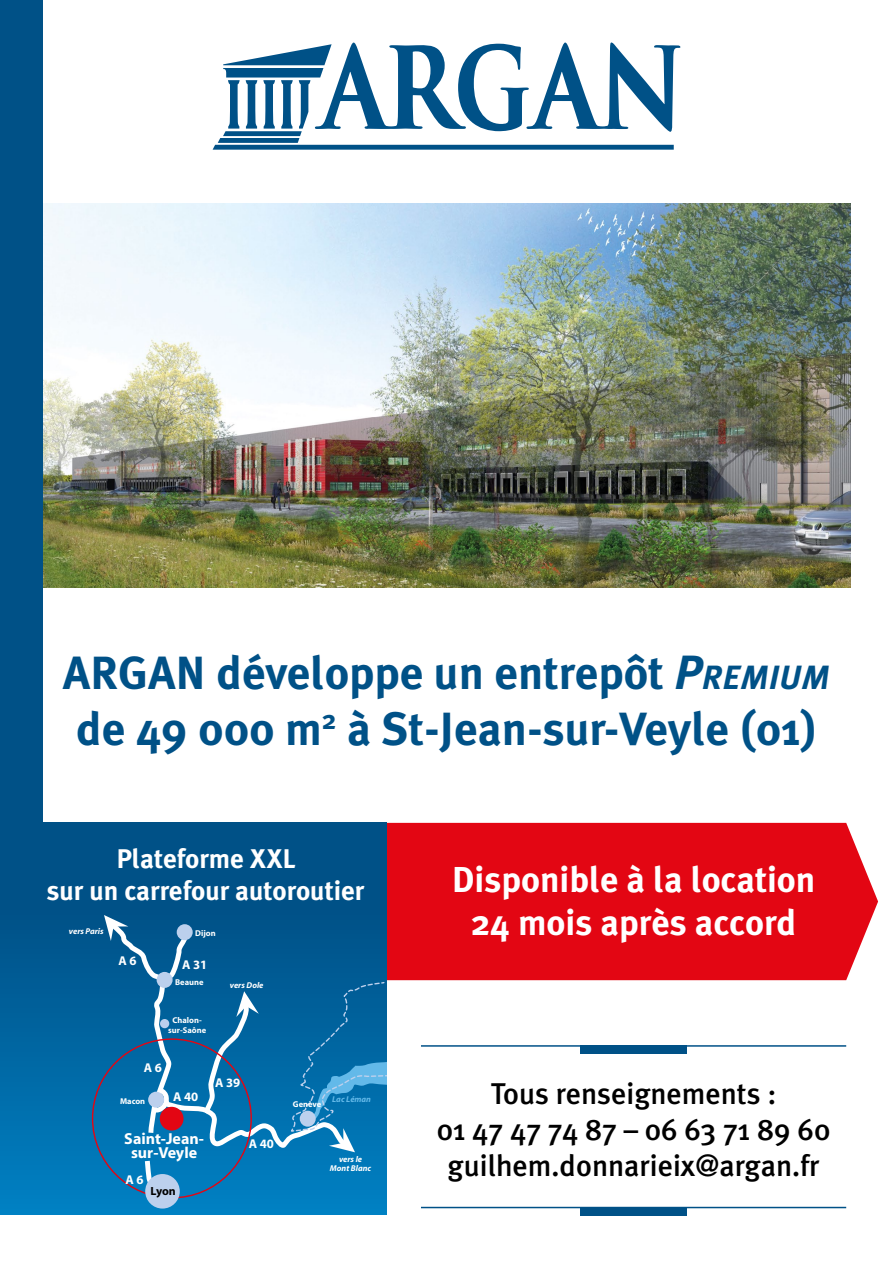
<style>
.page{position:relative;width:893px;height:1263px;background:#fff}
.page>*{position:absolute;margin:0;border:0;box-sizing:border-box;transform-origin:0 0}
.t1{font:700 46.5px/55.8px "Meta Plus";color:#005187}
.t2{font:700 36px/43.2px "Meta Plus";color:#fff;text-align:center}
.t3{font:500 30px/36px "Meta Plus";color:#000;text-align:center}
.t4{font:700 27px/32.4px "Meta Plus";color:#fff;text-align:center}
.t5{font:700 15.9px/14.1px "Myriad";color:#fff;text-align:center}
.t6{font:700 12.75px "Myriad";color:#fff}
.t7{font:700 11.85px "Myriad";color:#000}
.t8{font:700 8.4px/10.2px "Myriad";color:#fff;text-align:center}
.t9{font:italic 700 8.4px/9.9px "Myriad";color:#fff;text-align:center}
.t10{font:italic 700 8.4px "Myriad";color:#63b9e9}
.s1{font-style:italic;font-size:48px}
.s2{font-style:italic;font-size:33.6px}
</style>
<div class="page">
<svg style="left:213px;top:43px;width:467px;height:107px"></svg>
<img style="left:42px;top:203px;width:808px;height:384px">
<div style="left:0;top:0;width:42px;height:856px;background:#005187"></div>
<hr style="left:421px;top:1207px;width:425px;height:1px;background:#005187">
<div style="left:581px;top:1207px;width:106px;height:8px;background:#005187"></div>
<hr style="left:421px;top:1045px;width:425px;height:2px;background:#005187">
<div style="left:581px;top:1045px;width:106px;height:9px;background:#005187"></div>
<div style="left:387px;top:823px;width:491px;height:157px;background:#e30613"></div>
<div style="left:0;top:823px;width:387px;height:391px;background:linear-gradient(to bottom,#00497d,#027dbf)"></div>
<div style="left:145px;top:1174px;width:35px;height:34px;background:#bcd0ed;border-radius:50%"></div>
<svg style="left:104px;top:915px;width:283px;height:286px;background:#1470a8"></svg>
<div style="left:148px;top:1092px;width:16px;height:15px;background:#bcd0ed;border-radius:50%"></div>
<h1 class="t1" style="left:63px;top:645px;width:768px">ARGAN développe un entrepôt <span class="s1">P</span><span class="s2">REMIUM </span>de 49 000 m<sup>2</sup> à St-Jean-sur-Veyle (01)</h1>
<p class="t4" style="left:47px;top:842px;width:319px">Plateforme XXL<br>sur un carrefour autoroutier</p>
<p class="t9" style="left:69px;top:926px;width:36px">vers Paris</p>
<p class="t6" style="left:119px;top:954px;width:20px">A 6</p>
<p class="t8" style="left:195px;top:929px;width:22px">Dijon</p>
<p class="t6" style="left:182px;top:958px;width:27px">A 31</p>
<p class="t8" style="left:175px;top:977px;width:30px">Beaune</p>
<p class="t8" style="left:168px;top:1015px;width:39px">Chalon&shy;sur-Saône</p>
<p class="t6" style="left:144px;top:1061px;width:20px">A 6</p>
<p class="t9" style="left:230px;top:981px;width:35px">vers Dole</p>
<p class="t8" style="left:120px;top:1096px;width:27px">Macon</p>
<p class="t6" style="left:173px;top:1090px;width:27px">A 40</p>
<p class="t5" style="left:124px;top:1132px;width:81px">Saint-Jean&shy;sur-Veyle</p>
<p class="t6" style="left:125px;top:1173px;width:20px">A 6</p>
<p class="t7" style="left:150px;top:1185px;width:27px">Lyon</p>
<p class="t6" style="left:215px;top:1076px;width:27px">A 39</p>
<p class="t6" style="left:249px;top:1137px;width:27px">A 40</p>
<p class="t8" style="left:293px;top:1099px;width:30px">Genève</p>
<p class="t10" style="left:332px;top:1095px;width:40px">Lac Léman</p>
<p class="t9" style="left:330px;top:1154px;width:43px">vers le<br>Mont Blanc</p>
<p class="t2" style="left:452px;top:858px;width:365px">Disponible à la location<br>24 mois après accord</p>
<p class="t3" style="left:437px;top:1075px;width:395px">Tous renseignements :<br>01 47 47 74 87 – 06 63 71 89 60 guilhem.donnarieix@argan.fr</p>
</div>
